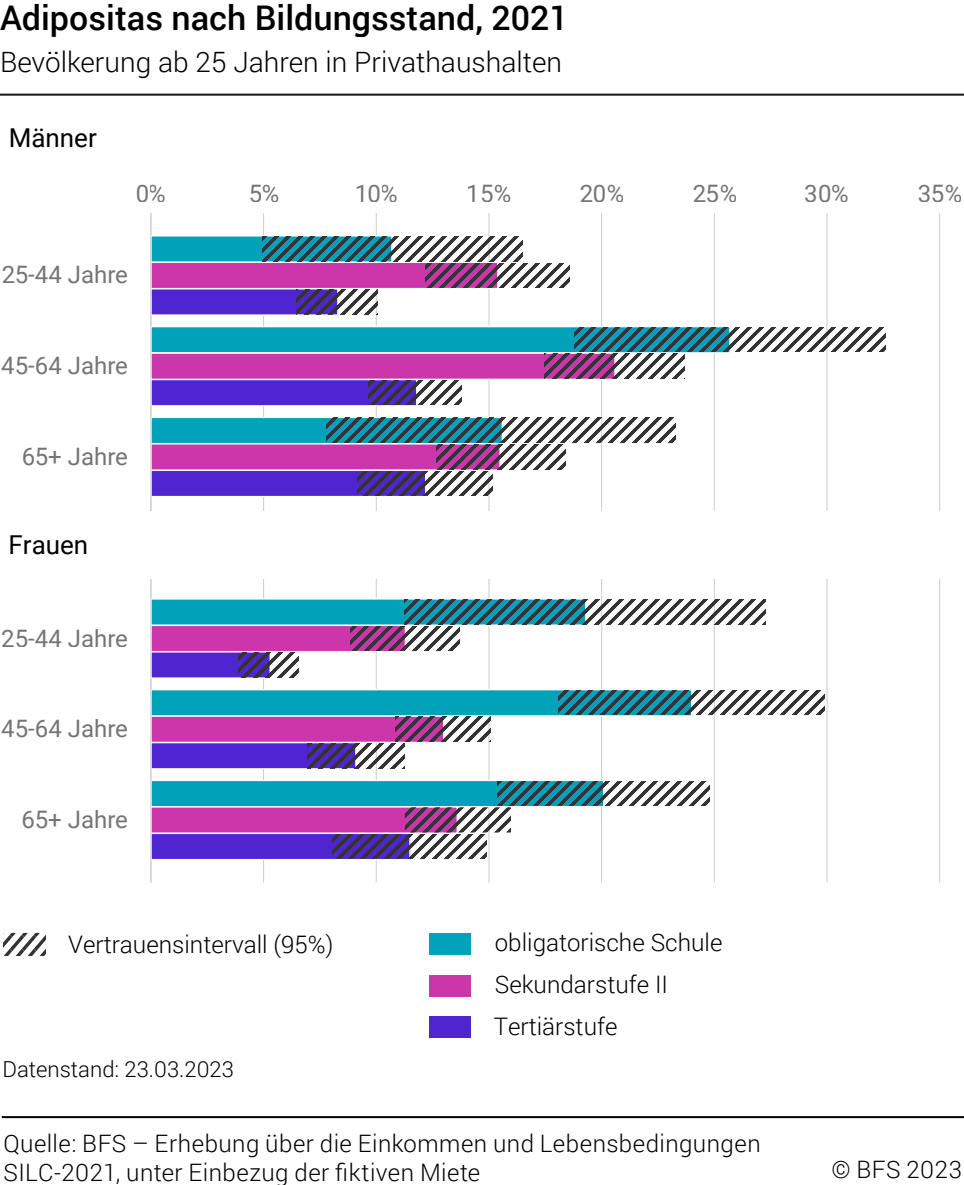
<style>
.page{position:relative;width:964px;height:1185px;background:#fff}
.page>*{position:absolute;margin:0;border:0;box-sizing:border-box;transform-origin:0 0}
.t1{font:500 34px "Roboto";color:#000}
.t2{font:300 28px "Roboto";color:#000}
.t3{font:26px "Roboto";color:#000}
.t4{font:300 24px/41.6px "Roboto";letter-spacing:.01em;color:#000}
.t5{font:24px "Roboto";color:#757575}
.t6{font:300 22px "Roboto";color:#000}
</style>
<div class="page">
<hr style="left:0;top:94px;width:964px;height:2px;background:#181716">
<hr style="left:2px;top:1115px;width:962px;height:2px;background:#000">
<svg style="left:4px;top:933px;width:42px;height:22px"></svg>
<div style="left:429px;top:933px;width:42px;height:21px;background:#00a2b9"></div>
<div style="left:429px;top:975px;width:42px;height:21px;background:#cd35ab"></div>
<div style="left:429px;top:1016px;width:42px;height:21px;background:#4f25d2"></div>
<hr style="left:263px;top:213px;width:1px;height:669px;background:#ccc">
<hr style="left:376px;top:213px;width:1px;height:669px;background:#ccc">
<hr style="left:488px;top:213px;width:2px;height:669px;background:#ccc">
<hr style="left:601px;top:213px;width:1px;height:669px;background:#ccc">
<hr style="left:713px;top:213px;width:2px;height:669px;background:#ccc">
<hr style="left:826px;top:213px;width:2px;height:669px;background:#ccc">
<hr style="left:939px;top:213px;width:1px;height:669px;background:#ccc">
<div style="left:151px;top:236px;width:241px;height:26px;background:#00a2b9"></div>
<div style="left:151px;top:262px;width:347px;height:27px;background:#cd35ab"></div>
<div style="left:151px;top:262px;width:347px;height:27px;border:2px solid #fff"></div>
<div style="left:151px;top:289px;width:187px;height:26px;background:#4f25d2"></div>
<div style="left:151px;top:326px;width:579px;height:27px;background:#00a2b9"></div>
<div style="left:151px;top:326px;width:579px;height:27px;border:2px solid #fff"></div>
<div style="left:151px;top:353px;width:464px;height:26px;background:#cd35ab"></div>
<div style="left:151px;top:353px;width:464px;height:26px;border:2px solid #fff"></div>
<div style="left:151px;top:379px;width:266px;height:27px;background:#4f25d2"></div>
<div style="left:151px;top:379px;width:266px;height:27px;border:2px solid #fff"></div>
<div style="left:151px;top:417px;width:351px;height:26px;background:#00a2b9"></div>
<div style="left:151px;top:417px;width:351px;height:26px;border:2px solid #fff"></div>
<div style="left:151px;top:443px;width:349px;height:27px;background:#cd35ab"></div>
<div style="left:151px;top:443px;width:349px;height:27px;border:2px solid #fff"></div>
<div style="left:151px;top:470px;width:275px;height:26px;background:#4f25d2"></div>
<div style="left:151px;top:470px;width:275px;height:26px;border:2px solid #fff"></div>
<div style="left:151px;top:598px;width:435px;height:27px;background:#00a2b9"></div>
<div style="left:151px;top:598px;width:435px;height:27px;border:2px solid #fff"></div>
<div style="left:151px;top:625px;width:254px;height:26px;background:#cd35ab"></div>
<div style="left:151px;top:625px;width:254px;height:26px;border:2px solid #fff"></div>
<div style="left:151px;top:651px;width:119px;height:27px;background:#4f25d2"></div>
<div style="left:151px;top:651px;width:119px;height:27px;border:2px solid #fff"></div>
<div style="left:151px;top:689px;width:541px;height:27px;background:#00a2b9"></div>
<div style="left:151px;top:689px;width:541px;height:27px;border:2px solid #fff"></div>
<div style="left:151px;top:716px;width:293px;height:26px;background:#cd35ab"></div>
<div style="left:151px;top:716px;width:293px;height:26px;border:2px solid #fff"></div>
<div style="left:151px;top:742px;width:205px;height:27px;background:#4f25d2"></div>
<div style="left:151px;top:742px;width:205px;height:27px;border:2px solid #fff"></div>
<div style="left:151px;top:780px;width:453px;height:26px;background:#00a2b9"></div>
<div style="left:151px;top:780px;width:453px;height:26px;border:2px solid #fff"></div>
<div style="left:151px;top:806px;width:306px;height:27px;background:#cd35ab"></div>
<div style="left:151px;top:806px;width:306px;height:27px;border:2px solid #fff"></div>
<div style="left:151px;top:833px;width:259px;height:26px;background:#4f25d2"></div>
<div style="left:151px;top:833px;width:259px;height:26px;border:2px solid #fff"></div>
<hr style="left:150px;top:212px;width:789px;height:2px;background:#ccc">
<hr style="left:150px;top:213px;width:2px;height:669px;background:#ccc">
<svg style="left:425px;top:263px;width:144px;height:24px"></svg>
<svg style="left:545px;top:354px;width:139px;height:24px"></svg>
<svg style="left:436px;top:444px;width:129px;height:25px"></svg>
<svg style="left:351px;top:626px;width:108px;height:24px"></svg>
<svg style="left:396px;top:716px;width:94px;height:25px"></svg>
<svg style="left:405px;top:807px;width:106px;height:25px"></svg>
<svg style="left:263px;top:236px;width:259px;height:25px"></svg>
<svg style="left:574px;top:327px;width:311px;height:25px"></svg>
<svg style="left:326px;top:418px;width:349px;height:24px"></svg>
<svg style="left:405px;top:599px;width:361px;height:25px;fill:#333737"></svg>
<svg style="left:558px;top:690px;width:266px;height:24px"></svg>
<svg style="left:497px;top:781px;width:212px;height:24px"></svg>
<hr style="left:150px;top:213px;width:789px;height:2px;background:#ccc">
<svg style="left:297px;top:289px;width:81px;height:25px"></svg>
<svg style="left:369px;top:380px;width:92px;height:25px"></svg>
<svg style="left:357px;top:471px;width:136px;height:24px"></svg>
<svg style="left:238px;top:652px;width:61px;height:25px"></svg>
<svg style="left:308px;top:743px;width:97px;height:25px"></svg>
<svg style="left:333px;top:834px;width:153px;height:24px"></svg>
<div style="left:21px;top:511px;width:940px;height:67px;background:#fff"></div>
<h1 class="t1" style="left:0;top:-6px;width:570px">Adipositas nach Bildungsstand, 2021</h1>
<p class="t2" style="left:0;top:43px;width:564px">Bevölkerung ab 25 Jahren in Privathaushalten</p>
<p class="t3" style="left:9px;top:120px;width:90px">Männer</p>
<p class="t5" style="left:135px;top:176px;width:33px">0%</p>
<p class="t5" style="left:248px;top:176px;width:33px">5%</p>
<p class="t5" style="left:354px;top:176px;width:46px">10%</p>
<p class="t5" style="left:467px;top:176px;width:46px">15%</p>
<p class="t5" style="left:579px;top:176px;width:46px">20%</p>
<p class="t5" style="left:692px;top:176px;width:46px">25%</p>
<p class="t5" style="left:805px;top:176px;width:46px">30%</p>
<p class="t5" style="left:917px;top:176px;width:46px">35%</p>
<p class="t5" style="left:1px;top:258px;width:128px">25-44 Jahre</p>
<p class="t5" style="left:1px;top:349px;width:128px">45-64 Jahre</p>
<p class="t5" style="left:21px;top:439px;width:108px">65+ Jahre</p>
<p class="t3" style="left:9px;top:526px;width:81px">Frauen</p>
<p class="t5" style="left:1px;top:621px;width:128px">25-44 Jahre</p>
<p class="t5" style="left:1px;top:711px;width:128px">45-64 Jahre</p>
<p class="t5" style="left:2px;top:802px;width:127px">a 65+ Jahre</p>
<p class="t4" style="left:68px;top:922px;width:267px">Vertrauensintervall (95%)</p>
<p class="t4" style="left:494px;top:921px;width:230px">obligatorische Schule<br>Sekundarstufe II<br>Tertiärstufe</p>
<p class="t6" style="left:3px;top:1054px;width:233px">Datenstand: 23.03.2023</p>
<p class="t4" style="left:3px;top:1128px;width:759px;line-height:28.8px">Quelle: BFS – Erhebung über die Einkommen und Lebensbedingungen<br>SILC-2021, unter Einbezug der fiktiven Miete</p>
<p class="t4" style="left:831px;top:1147px;width:132px">© BFS 2023</p>
</div>
